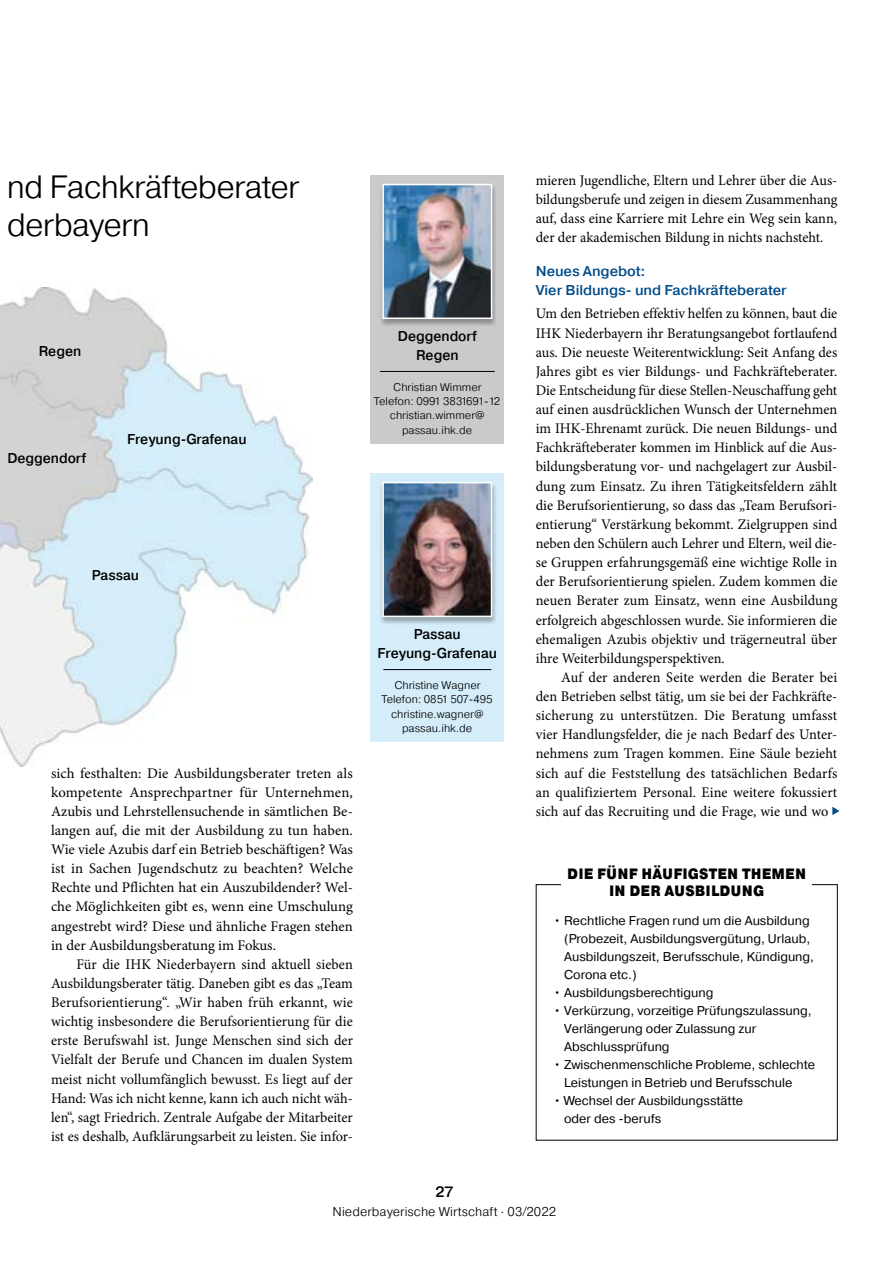
<style>
.page{position:relative;width:893px;height:1263px;background:#fff}
.page>*{position:absolute;margin:0;border:0;box-sizing:border-box;transform-origin:0 0}
.t1{font:300 32.25px/38.2px "Pragmatica";letter-spacing:-.025em;color:#000}
.t2{font:900 15px/16.5px "Pragmatica Cond";letter-spacing:.01em;color:#000;text-align:center}
.t3{font:500 15px "Pragmatica";color:#000}
.t4{font:14.7px/19px "Minion Pro";color:#000;text-align:justify}
.t5{font:500 14.25px/19.2px "Pragmatica";color:#000;text-align:center;scale:.95 1}
.t6{font:500 14.25px/19px "Pragmatica";letter-spacing:-.005em;color:#004b88}
.t7{font:12.75px/18px "Pragmatica";color:#000}
.t8{font:300 12.75px "Pragmatica";letter-spacing:.005em;color:#000}
.t9{font:300 11.1px/14.2px "Pragmatica";color:#000;text-align:center}
.s1{font-size:7.5px}
.s2{font-weight:400;font-size:10.8px}
</style>
<div class="page">
<div style="left:371px;top:473px;width:133px;height:269px;background:#d4edf9"></div>
<div style="left:380px;top:482px;width:117px;height:143px;background:#000;opacity:.3"></div>
<img style="left:385px;top:485px;width:104px;height:129px">
<div style="left:382px;top:482px;width:110px;height:135px;border:2px solid #fff"></div>
<hr style="left:383px;top:669px;width:108px;height:1px;background:#000">
<div style="left:371px;top:175px;width:133px;height:269px;background:#cacaca"></div>
<div style="left:380px;top:184px;width:117px;height:143px;background:#000;opacity:.3"></div>
<img style="left:385px;top:187px;width:104px;height:129px">
<div style="left:382px;top:184px;width:110px;height:135px;border:2px solid #fff"></div>
<hr style="left:380px;top:371px;width:115px;height:1px;background:#000">
<div style="left:536px;top:884px;width:302px;height:256px;border:1px solid #000"></div>
<div style="left:561px;top:852px;width:251px;height:49px;background:#fff"></div>
<img style="left:0;top:287px;width:313px;height:479px">
<svg style="left:832px;top:807px;width:7px;height:8px"></svg>
<h1 class="t1" style="left:7px;top:167px;width:294px">nd Fachkräfteberater derbayern</h1>
<p class="t5" style="left:39px;top:341px;width:46px">Regen</p>
<p class="t5" style="left:7px;top:448px;width:85px">Deggendorf</p>
<p class="t5" style="left:127px;top:429px;width:127px">Freyung-Grafenau</p>
<p class="t5" style="left:398px;top:326px;width:85px">Deggendorf<br>Regen</p>
<p class="t9" style="left:374px;top:380px;width:128px">Christian Wimmer<br>Telefon: 0991 3831691-12 christian.wimmer@ passau.ihk.de</p>
<p class="t5" style="left:92px;top:566px;width:51px">Passau</p>
<p class="t4" style="left:51px;top:763px;width:303px">sich festhalten: Die Ausbildungsberater treten als kompetente Ansprechpartner für Unternehmen, Azubis und Lehrstellensuchende in sämtlichen Be&shy;langen auf, die mit der Ausbildung zu tun haben.<br>Wie viele Azubis darf ein Betrieb beschäftigen? Was ist in Sachen Jugendschutz zu beachten? Welche Rechte und Pflichten hat ein Auszubildender? Wel&shy;che Möglichkeiten gibt es, wenn eine Umschulung angestrebt wird? Diese und ähnliche Fragen stehen in der Ausbildungsberatung im Fokus.</p>
<p class="t4" style="left:51px;top:955px;width:304px;text-indent:26px">Für die IHK Niederbayern sind aktuell sieben Ausbildungsberater tätig. Daneben gibt es das „Team Berufsorientierung“. „Wir haben früh erkannt, wie wichtig insbesondere die Berufsorientierung für die erste Berufswahl ist. Junge Menschen sind sich der Vielfalt der Berufe und Chancen im dualen System meist nicht vollumfänglich bewusst. Es liegt auf der Hand: Was ich nicht kenne, kann ich auch nicht wäh&shy;len“, sagt Friedrich. Zentrale Aufgabe der Mitarbeiter ist es deshalb, Aufklärungsarbeit zu leisten. Sie infor-</p>
<p class="t5" style="left:378px;top:624px;width:127px">Passau<br>Freyung-Grafenau</p>
<p class="t9" style="left:381px;top:678px;width:113px">Christine Wagner<br>Telefon: 0851 507-495 christine.wagner@ passau.ihk.de</p>
<p class="t4" style="left:536px;top:170px;width:303px">mieren Jugendliche, Eltern und Lehrer über die Aus&shy;bildungsberufe und zeigen in diesem Zusammenhang auf, dass eine Karriere mit Lehre ein Weg sein kann, der der akademischen Bildung in nichts nachsteht.</p>
<p class="t6" style="left:536px;top:261px;width:253px">Neues Angebot:<br>Vier Bildungs- und Fachkräfteberater</p>
<p class="t4" style="left:536px;top:304px;width:303px">Um den Betrieben effektiv helfen zu können, baut die IHK Niederbayern ihr Beratungsangebot fortlaufend aus. Die neueste Weiterentwicklung: Seit Anfang des Jahres gibt es vier Bildungs- und Fachkräfteberater.<br>Die Entscheidung für diese Stellen-Neuschaffung geht auf einen ausdrücklichen Wunsch der Unternehmen im IHK-Ehrenamt zurück. Die neuen Bildungs- und Fachkräfteberater kommen im Hinblick auf die Aus&shy;bildungsberatung vor- und nachgelagert zur Ausbil&shy;dung zum Einsatz. Zu ihren Tätigkeitsfeldern zählt die Berufsorientierung, so dass das „Team Berufsori&shy;entierung“ Verstärkung bekommt. Zielgruppen sind neben den Schülern auch Lehrer und Eltern, weil die&shy;se Gruppen erfahrungsgemäß eine wichtige Rolle in der Berufsorientierung spielen. Zudem kommen die neuen Berater zum Einsatz, wenn eine Ausbildung erfolgreich abgeschlossen wurde. Sie informieren die ehemaligen Azubis objektiv und trägerneutral über ihre Weiterbildungsperspektiven.</p>
<p class="t4" style="left:536px;top:668px;width:303px;text-indent:26px">Auf der anderen Seite werden die Berater bei den Betrieben selbst tätig, um sie bei der Fachkräfte&shy;sicherung zu unterstützen. Die Beratung umfasst vier Handlungsfelder, die je nach Bedarf des Unter&shy;nehmens zum Tragen kommen. Eine Säule bezieht sich auf die Feststellung des tatsächlichen Bedarfs an qualifiziertem Personal. Eine weitere fokussiert sich auf das Recruiting und die Frage, wie und wo</p>
<p class="t2" style="left:567px;top:866px;width:241px">DIE FÜNF HÄUFIGSTEN THEMEN<br>IN DER AUSBILDUNG</p>
<p class="t7" style="left:564px;top:912px;width:252px;text-indent:-11px">• Rechtliche Fragen rund um die Ausbildung (Probezeit, Ausbildungsvergütung, Urlaub, Ausbildungszeit, Berufsschule, Kündigung, Corona etc.)</p>
<p class="t7" style="left:554px;top:984px;width:161px">• Ausbildungsberechtigung</p>
<p class="t7" style="left:564px;top:1002px;width:249px;text-indent:-11px">• Verkürzung, vorzeitige Prüfungszulassung,<br>Verlängerung oder Zulassung zur<br>Abschlussprüfung</p>
<p class="t7" style="left:564px;top:1056px;width:252px;text-indent:-11px">• Zwischenmenschliche Probleme, schlechte<br>Leistungen in Betrieb und Berufsschule</p>
<p class="t7" style="left:564px;top:1092px;width:180px;text-indent:-11px">• Wechsel der Ausbildungsstätte oder des -berufs</p>
<p class="t3" style="left:435px;top:1182px;width:19px">27</p>
<p class="t8" style="left:333px;top:1204px;width:225px">Niederbayerische Wirtschaft <span class="s1">•</span> 03<span class="s2">/</span>2022</p>
</div>
